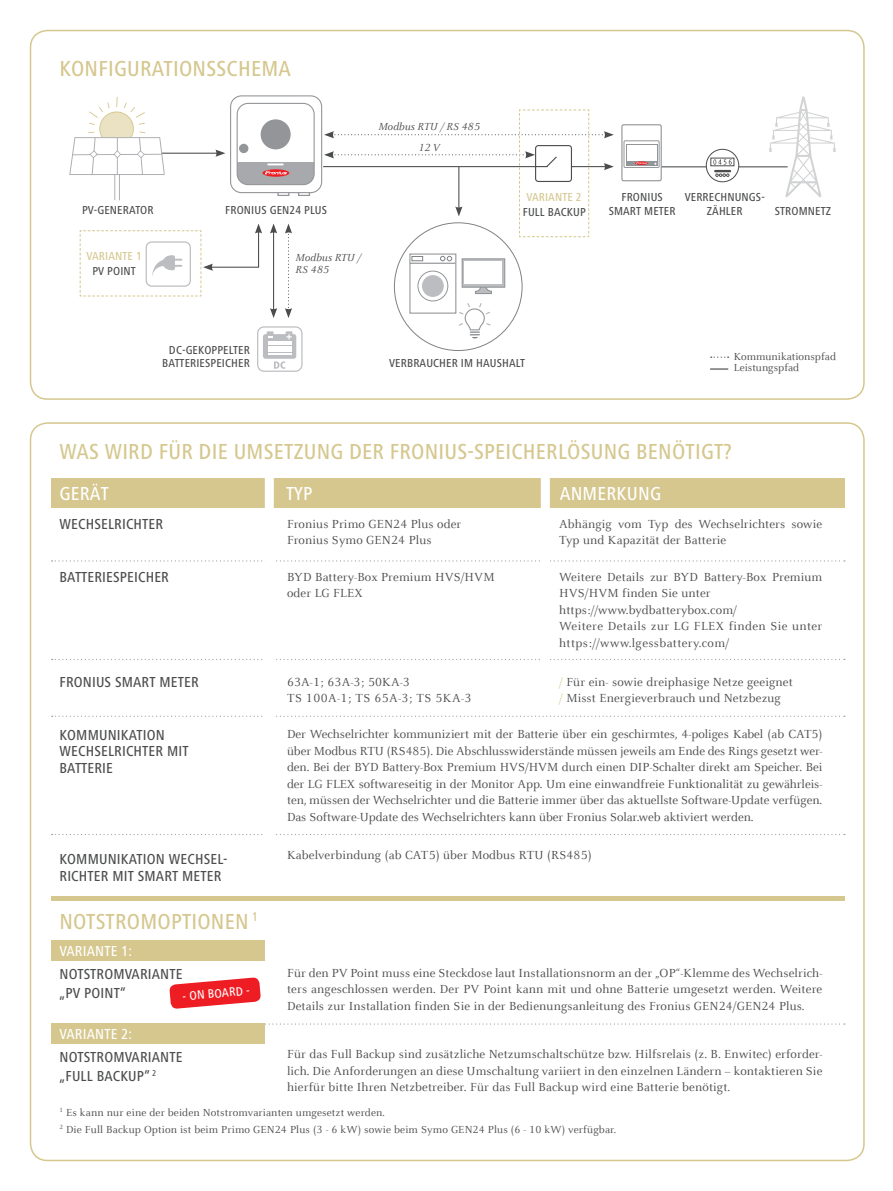
<style>
.page{position:relative;width:893px;height:1191px;background:#fff}
.page>*{position:absolute;margin:0;border:0;box-sizing:border-box;transform-origin:0 0}
.t1{font:500 condensed 22.5px "Frutiger Next LTW1 G";letter-spacing:.01em;color:#d5c78e}
.t2{font:500 condensed 19.5px "Frutiger Next LTW1 G";letter-spacing:.01em;color:#fff}
.t3{font:500 condensed 15px/16.5px "Frutiger Next LTW1 G";letter-spacing:.01em;color:#4b4c4d}
.t4{font:500 condensed 15px "Frutiger Next LTW1 G";letter-spacing:.01em;color:#fff}
.t5{font:12.9px/16.5px "Celeste Offc Pro";letter-spacing:.01em;color:#4b4c4d}
.t6{font:12.9px/16.5px "Celeste Offc Pro";letter-spacing:.03em;color:#4b4c4d}
.t7{font:500 condensed 12.75px "Frutiger Next LTW1 G";color:#fff}
.t8{font:500 condensed 12px/13.5px "Frutiger Next LTW1 G";letter-spacing:.01em;color:#4b4c4d;text-align:center}
.t9{font:500 condensed 12px "Frutiger Next LTW1 G";letter-spacing:.01em;color:#d5c78e}
.t10{font:11.25px/11.9px "Celeste Offc Pro";letter-spacing:.01em;color:#4b4c4d}
.t11{font:italic 11.25px/12px "Celeste Offc Pro";color:#4b4c4d}
.s1{color:#d5c78e}
</style>
<div class="page">
<div style="left:30px;top:30px;width:835px;height:370px;border:2px solid #d5c78e;border-radius:17px"></div>
<div style="left:51px;top:477px;width:793px;height:30px;background:#d5c78e"></div>
<svg style="left:52px;top:560px;width:793px;height:1px"></svg>
<svg style="left:52px;top:659px;width:793px;height:1px"></svg>
<svg style="left:52px;top:715px;width:793px;height:2px"></svg>
<svg style="left:52px;top:834px;width:793px;height:1px"></svg>
<div style="left:265px;top:471px;width:9px;height:522px;background:#fff"></div>
<div style="left:541px;top:471px;width:9px;height:229px;background:#fff"></div>
<svg style="left:711px;top:356px;width:18px;height:2px"></svg>
<svg style="left:710px;top:368px;width:18px;height:2px"></svg>
<hr style="left:126px;top:153px;width:92px;height:1px;background:#4b4c4d">
<svg style="left:215px;top:150px;width:10px;height:7px"></svg>
<hr style="left:323px;top:166px;width:283px;height:1px;background:#4b4c4d">
<hr style="left:659px;top:166px;width:129px;height:1px;background:#4b4c4d">
<svg style="left:69px;top:97px;width:96px;height:103px"></svg>
<svg style="left:277px;top:193px;width:12px;height:3px"></svg>
<svg style="left:298px;top:193px;width:12px;height:3px"></svg>
<div style="left:230px;top:95px;width:92px;height:98px;border:1px solid #939598;border-radius:11px"></div>
<div style="left:237px;top:103px;width:78px;height:82px;border:1px solid #939598;border-radius:11px"></div>
<div style="left:261px;top:119px;width:30px;height:30px;background:#939598;border-radius:50%"></div>
<div style="left:239px;top:144px;width:9px;height:9px;background:#939598;border-radius:50%"></div>
<svg style="left:237px;top:163px;width:77px;height:22px;background:#b1a3a6"></svg>
<svg style="left:459px;top:303px;width:32px;height:35px"></svg>
<div style="left:409px;top:253px;width:47px;height:61px;border:1px solid #939598"></div>
<hr style="left:410px;top:263px;width:45px;height:1px;background:#808285">
<div style="left:418px;top:271px;width:30px;height:30px;border:1px solid #939598;border-radius:50%"></div>
<div style="left:422px;top:276px;width:21px;height:20px;background:#bcbdc0;border-radius:50%"></div>
<div style="left:422px;top:275px;width:22px;height:22px;border:1px solid #bcbdc0;border-radius:50%"></div>
<div style="left:412px;top:256px;width:11px;height:5px;border:1px solid #808285"></div>
<svg style="left:440px;top:256px;width:12px;height:5px"></svg>
<svg style="left:475px;top:288px;width:17px;height:7px"></svg>
<div style="left:462px;top:258px;width:43px;height:30px;background:#bcbdc0;border:1px solid #939598"></div>
<div style="left:465px;top:261px;width:37px;height:23px;background:#fff"></div>
<svg style="left:769px;top:96px;width:66px;height:101px"></svg>
<hr style="left:51px;top:896px;width:793px;height:4px;background:#d5c78e">
<svg style="left:265px;top:1023px;width:580px;height:1px"></svg>
<div style="left:51px;top:940px;width:214px;height:20px;background:#d5c78e"></div>
<svg style="left:169px;top:977px;width:92px;height:32px"></svg>
<svg style="left:285px;top:223px;width:7px;height:95px"></svg>
<hr style="left:273px;top:231px;width:1px;height:79px;background:#4b4c4d">
<svg style="left:270px;top:223px;width:7px;height:10px"></svg>
<svg style="left:270px;top:308px;width:7px;height:10px"></svg>
<svg style="left:79px;top:223px;width:183px;height:74px"></svg>
<svg style="left:706px;top:149px;width:33px;height:33px"></svg>
<div style="left:706px;top:149px;width:33px;height:33px;border:1px solid #4b4c4d;border-radius:50%"></div>
<div style="left:710px;top:158px;width:24px;height:8px;border:1px solid #4b4c4d"></div>
<svg style="left:713px;top:159px;width:19px;height:18px"></svg>
<svg style="left:324px;top:109px;width:290px;height:128px"></svg>
<div style="left:622px;top:125px;width:39px;height:56px;background:#fff;border-radius:2px"></div>
<div style="left:621px;top:124px;width:41px;height:57px;border:1px solid #939598;border-radius:2px"></div>
<svg style="left:626px;top:144px;width:31px;height:22px"></svg>
<div style="left:627px;top:145px;width:29px;height:15px;background:#fff"></div>
<div style="left:624px;top:140px;width:35px;height:28px;border:1px solid #939598"></div>
<svg style="left:635px;top:161px;width:13px;height:4px"></svg>
<svg style="left:636px;top:162px;width:11px;height:2px"></svg>
<div style="left:257px;top:326px;width:46px;height:46px;border:1px solid #bcbdc0;border-radius:6px"></div>
<svg style="left:263px;top:331px;width:33px;height:38px"></svg>
<div style="left:51px;top:1023px;width:214px;height:20px;background:#d5c78e"></div>
<h1 class="t1" style="left:60px;top:55px;width:233px">KONFIGURATIONSSCHEMA</h1>
<p class="t11" style="left:378px;top:120px;width:103px">Modbus RTU / RS 485</p>
<p class="t11" style="left:418px;top:141px;width:23px">12 V</p>
<p class="t8" style="left:82px;top:204px;width:73px">PV-GENERATOR</p>
<p class="t8" style="left:225px;top:204px;width:103px">FRONIUS GEN24 PLUS</p>
<p class="t9" style="left:87px;top:249px;width:57px">VARIANTE 1</p>
<p class="t8" style="left:92px;top:264px;width:45px">PV POINT</p>
<p class="t11" style="left:296px;top:251px;width:67px">Modbus RTU /<br>RS 485</p>
<p class="t9" style="left:527px;top:190px;width:57px">VARIANTE 2</p>
<p class="t8" style="left:609px;top:190px;width:68px">FRONIUS<br>SMART METER</p>
<p class="t8" style="left:685px;top:190px;width:82px">VERRECHNUNGS-</p>
<p class="t8" style="left:523px;top:205px;width:64px">FULL BACKUP</p>
<p class="t8" style="left:707px;top:204px;width:37px">ZÄHLER</p>
<p class="t8" style="left:775px;top:204px;width:58px">STROMNETZ</p>
<p class="t8" style="left:162px;top:343px;width:89px">DC-GEKOPPELTER<br>BATTERIESPEICHER</p>
<p class="t8" style="left:389px;top:356px;width:137px">VERBRAUCHER IM HAUSHALT</p>
<p class="t10" style="left:734px;top:350px;width:104px">Kommunikationspfad<br>Leistungspfad</p>
<h1 class="t1" style="left:60px;top:438px;width:674px">WAS WIRD FÜR DIE UMSETZUNG DER FRONIUS-SPEICHERLÖSUNG BENÖTIGT?</h1>
<h2 class="t2" style="left:60px;top:482px;width:51px">GERÄT</h2>
<h2 class="t2" style="left:286px;top:482px;width:28px">TYP</h2>
<h2 class="t2" style="left:560px;top:482px;width:103px">ANMERKUNG</h2>
<p class="t3" style="left:60px;top:515px;width:105px">WECHSELRICHTER</p>
<p class="t3" style="left:60px;top:568px;width:111px">BATTERIESPEICHER</p>
<p class="t3" style="left:60px;top:674px;width:141px">FRONIUS SMART METER</p>
<p class="t3" style="left:60px;top:726px;width:131px">KOMMUNIKATION<br>WECHSELRICHTER MIT<br>BATTERIE</p>
<p class="t3" style="left:60px;top:851px;width:169px">KOMMUNIKATION WECHSEL-<br>RICHTER MIT SMART METER</p>
<h1 class="t1" style="left:60px;top:908px;width:200px">NOTSTROMOPTIONEN <sup>1</sup></h1>
<p class="t4" style="left:60px;top:942px;width:74px">VARIANTE 1:</p>
<p class="t3" style="left:60px;top:964px;width:125px;line-height:19.5px">NOTSTROMVARIANTE „PV POINT“</p>
<p class="t7" style="left:182px;top:989px;width:69px;rotate:-5deg">- ON BOARD -</p>
<p class="t5" style="left:287px;top:515px;width:176px">Fronius Primo GEN24 Plus oder<br>Fronius Symo GEN24 Plus</p>
<p class="t5" style="left:559px;top:515px;width:265px">Abhängig vom Typ des Wechselrichters sowie<br>Typ und Kapazität der Batterie</p>
<p class="t5" style="left:287px;top:568px;width:209px">BYD Battery-Box Premium HVS/HVM oder LG FLEX</p>
<p class="t5" style="left:559px;top:568px;width:265px">Weitere Details zur BYD Battery-Box Premium HVS/HVM finden Sie unter https://www.bydbatterybox.com/<br>Weitere Details zur LG FLEX finden Sie unter https://www.lgessbattery.com/</p>
<p class="t5" style="left:559px;top:673px;width:235px"><span class="s1">/</span> Für ein- sowie dreiphasige Netze geeignet <span class="s1">/</span> Misst Energieverbrauch und Netzbezug</p>
<p class="t6" style="left:287px;top:673px;width:186px">63A-1; 63A-3; 50KA-3<br>TS 100A-1; TS 65A-3; TS 5KA-3</p>
<p class="t5" style="left:287px;top:725px;width:537px;text-align:justify">Der Wechselrichter kommuniziert mit der Batterie über ein geschirmtes, 4-poliges Kabel (ab CAT5) über Modbus RTU (RS485). Die Abschlusswiderstände müssen jeweils am Ende des Rings gesetzt wer&shy;den. Bei der BYD Battery-Box Premium HVS/HVM durch einen DIP-Schalter direkt am Speicher. Bei der LG FLEX softwareseitig in der Monitor App. Um eine einwandfreie Funktionalität zu gewährleis&shy;ten, müssen der Wechselrichter und die Batterie immer über das aktuellste Software-Update verfügen.<br>Das Software-Update des Wechselrichters kann über Fronius Solar.web aktiviert werden.</p>
<p class="t5" style="left:287px;top:846px;width:306px">Kabelverbindung (ab CAT5) über Modbus RTU (RS485)</p>
<p class="t5" style="left:287px;top:964px;width:537px;text-align:justify">Für den PV Point muss eine Steckdose laut Installationsnorm an der „OP“-Klemme des Wechselrich&shy;ters angeschlossen werden. Der PV Point kann mit und ohne Batterie umgesetzt werden. Weitere Details zur Installation finden Sie in der Bedienungsanleitung des Fronius GEN24/GEN24 Plus.</p>
<p class="t4" style="left:60px;top:1025px;width:74px">VARIANTE 2:</p>
<p class="t3" style="left:60px;top:1047px;width:125px;line-height:19.5px">NOTSTROMVARIANTE „FULL BACKUP” <sup>2</sup></p>
<p class="t5" style="left:287px;top:1046px;width:537px;text-align:justify">Für das Full Backup sind zusätzliche Netzumschaltschütze bzw. Hilfsrelais (z. B. Enwitec) erforder&shy;lich. Die Anforderungen an diese Umschaltung variiert in den einzelnen Ländern – kontaktieren Sie hierfür bitte Ihren Netzbetreiber. Für das Full Backup wird eine Batterie benötigt.</p>
<p class="t10" style="left:60px;top:1103px;width:558px;line-height:17.1px"><sup>1</sup> Es kann nur eine der beiden Notstromvarianten umgesetzt werden.<br><sup>2</sup> Die Full Backup Option ist beim Primo GEN24 Plus (3 - 6 kW) sowie beim Symo GEN24 Plus (6 - 10 kW) verfügbar.</p>
</div>
